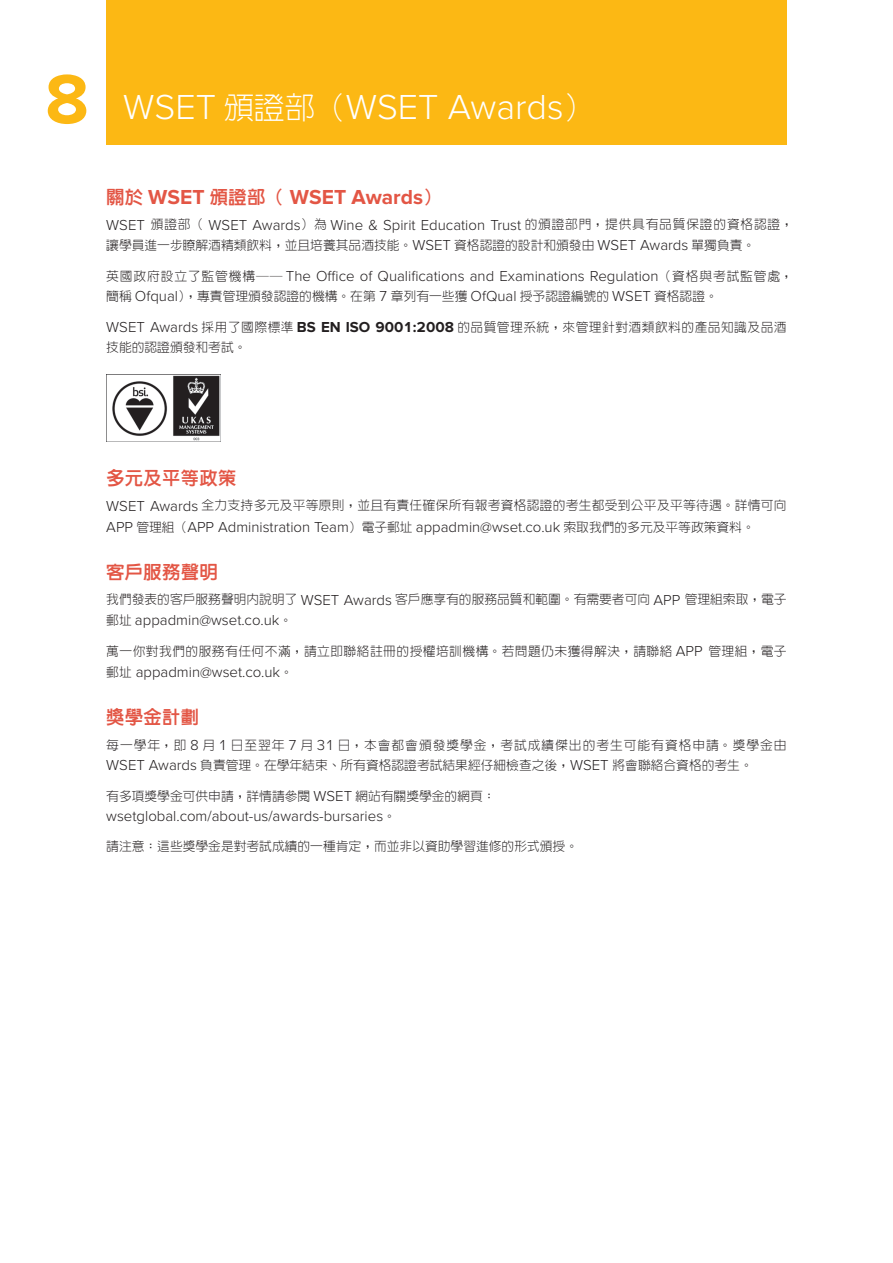
<style>
.page{position:relative;width:893px;height:1263px;background:#fff}
.page>*{position:absolute;margin:0;border:0;box-sizing:border-box;transform-origin:0 0}
.t1{font:700 72px "Proxima Nova";color:#fcb814}
.H1_24_24{font:300 36px "Proxima Nova";color:#fff}
.H2_14_14{font:700 21px "Proxima Nova";color:#e35645}
.H2_14_14-2{font:800 18.3px "AR New Hei B5";letter-spacing:.015em;color:#e35645}
.B1_10_12{font:300 15px "Proxima Nova";color:#231f20}
.B1_10_12-2{font:300 12.75px "AR New Hei B5";color:#231f20}
.B1_10_12-3{font:300 12.75px/20.2px "AR New Hei B5";letter-spacing:.035em;color:#231f20}
.B1_10_12-4{font:300 12.75px/20.2px "AR New Hei B5";letter-spacing:.04em;color:#231f20}
.B1_10_12-5{font:300 12.75px "AR New Hei B5";letter-spacing:.02em;color:#231f20}
.s1{font-family:"AR New Hei B5";font-size:30.6px}
.s2{font-family:"AR New Hei B5";font-weight:800;font-size:18.3px}
.s3{font-family:"AR New Hei B5";font-size:12.75px}
.s4{font-family:"Proxima Nova";font-size:15px}
.s5{font-family:"Proxima Nova";font-weight:700;font-size:15px}
</style>
<div class="page">
<div style="left:106px;top:0;width:681px;height:144px;background:#fcb814"></div>
<img style="left:106px;top:374px;width:114px;height:68px">
<p class="t1" style="left:45px;top:58px;width:45px">8</p>
<p class="H1_24_24" style="left:123px;top:87px;width:472px">WSET <span class="s1">頒證部（</span>WSET Awards<span class="s1">）</span></p>
<p class="H2_14_14" style="left:106px;top:185px;width:337px"><span class="s2">關於</span> WSET <span class="s2">頒證部（</span> WSET Awards<span class="s2">）</span></p>
<p class="B1_10_12" style="left:106px;top:216px;width:688px">WSET <span class="s3">頒證部（</span> WSET Awards<span class="s3">）為</span> Wine &amp; Spirit Education Trust <span class="s3">的頒證部門，提供具有品質保證的資格認證，</span></p>
<p class="B1_10_12-2" style="left:106px;top:238px;width:650px">讓學員進一步瞭解酒精類飲料，並且培養其品酒技能。<span class="s4">WSET</span> 資格認證的設計和頒發由 <span class="s4">WSET Awards</span> 單獨負責。</p>
<p class="B1_10_12" style="left:106px;top:267px;width:688px"><span class="s3">英國政府設立了監管機構──</span> The Office of Qualifications and Examinations Regulation<span class="s3">（資格與考試監管處，</span></p>
<p class="B1_10_12-2" style="left:106px;top:290px;width:613px">簡稱 <span class="s4">Ofqual</span>），專責管理頒發認證的機構。在第 <span class="s4">7</span> 章列有一些獲 <span class="s4">OfQual</span> 授予認證編號的 <span class="s4">WSET</span> 資格認證。</p>
<p class="B1_10_12-3" style="left:106px;top:317px;width:682px"><span class="s4">WSET Awards</span> 採用了國際標準 <span class="s5">BS EN ISO 9001:2008</span> 的品質管理系統，來管理針對酒類飲料的產品知識及品酒技能的認證頒發和考試。</p>
<p class="H2_14_14-2" style="left:106px;top:469px;width:132px">多元及平等政策</p>
<p class="B1_10_12-5" style="left:106px;top:499px;width:682px"><span class="s4">WSET Awards</span> 全力支持多元及平等原則，並且有責任確保所有報考資格認證的考生都受到公平及平等待遇。詳情可向</p>
<p class="B1_10_12" style="left:106px;top:519px;width:650px">APP <span class="s3">管理組（</span>APP Administration Team<span class="s3">）電子郵址</span> appadmin@wset.co.uk <span class="s3">索取我們的多元及平等政策資料。</span></p>
<p class="H2_14_14-2" style="left:106px;top:563px;width:113px">客戶服務聲明</p>
<p class="B1_10_12-2" style="left:106px;top:593px;width:682px">我們發表的客戶服務聲明內說明了 <span class="s4">WSET Awards</span> 客戶應享有的服務品質和範圍。有需要者可向 <span class="s4">APP</span> 管理組索取，電子</p>
<p class="B1_10_12" style="left:106px;top:611px;width:187px"><span class="s3">郵址</span> appadmin@wset.co.uk<span class="s3">。</span></p>
<p class="B1_10_12-3" style="left:106px;top:641px;width:682px">萬一你對我們的服務有任何不滿，請立即聯絡註冊的授權培訓機構。若問題仍未獲得解決，請聯絡 <span class="s4">APP</span> 管理組，電子</p>
<p class="B1_10_12" style="left:106px;top:664px;width:188px"><span class="s3">郵址</span> appadmin@wset.co.uk<span class="s3">。</span></p>
<p class="H2_14_14-2" style="left:106px;top:708px;width:94px">獎學金計劃</p>
<p class="B1_10_12-4" style="left:106px;top:734px;width:682px">每一學年，即 <span class="s4">8</span> 月 <span class="s4">1</span> 日至翌年 <span class="s4">7</span> 月 <span class="s4">31</span> 日，本會都會頒發獎學金，考試成績傑出的考生可能有資格申請。獎學金由<br><span class="s4">WSET Awards</span> 負責管理。在學年結束、所有資格認證考試結果經仔細檢查之後，<span class="s4">WSET</span> 將會聯絡合資格的考生。</p>
<p class="B1_10_12-2" style="left:106px;top:789px;width:391px">有多項獎學金可供申請，詳情請參閱 <span class="s4">WSET</span> 網站有關獎學金的網頁：</p>
<p class="B1_10_12" style="left:106px;top:807px;width:291px">wsetglobal.com/about-us/awards-bursaries<span class="s3">。</span></p>
<p class="B1_10_12-2" style="left:106px;top:839px;width:473px">請注意：這些獎學金是對考試成績的一種肯定，而並非以資助學習進修的形式頒授。</p>
</div>
